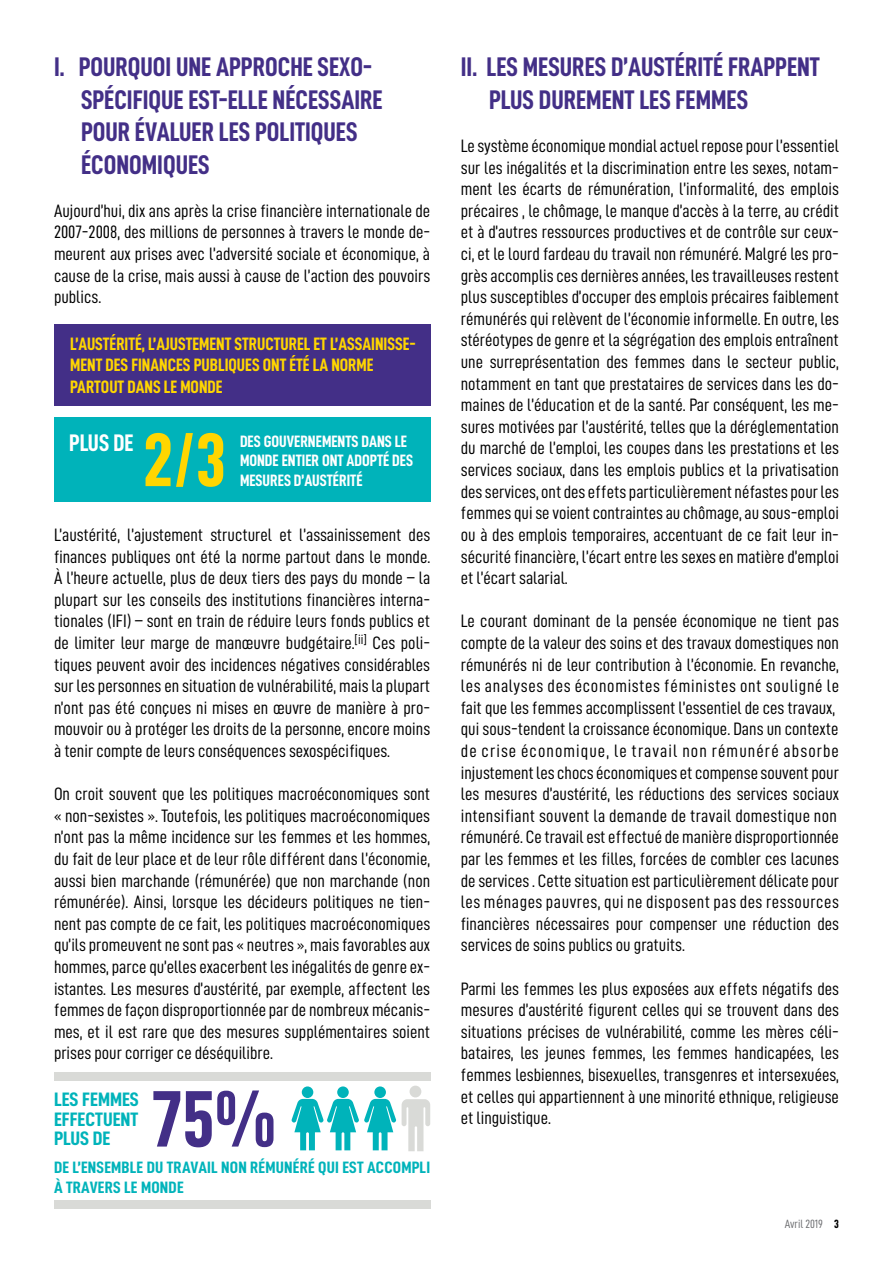
<style>
.page{position:relative;width:893px;height:1263px;background:#fff}
.page>*{position:absolute;margin:0;border:0;box-sizing:border-box;transform-origin:0 0}
.t1{font:80.25px "D DIN Condensed Bold";color:#432f87}
.t2{font:76.05px "D DIN Condensed Bold";color:#ffd600}
.t3{font:27px/32.4px "D DIN Condensed Bold";color:#432f87}
.t4{font:24px "D DIN Condensed Bold";color:#fff}
.t5{font:19.5px/19.5px "D DIN Condensed Bold";color:#00b3ba;text-align:justify;scale:1.08 1}
.t6{font:18px/21.6px "D DIN Condensed";color:#000;text-align:justify}
.t7{font:18px/21.6px "D DIN Condensed Bold";color:#ffd600}
.t8{font:16.5px/19.5px "D DIN Condensed Bold";color:#fff}
.t9{font:16.5px/19.5px "D DIN Condensed Bold";letter-spacing:.01em;color:#00b3ba;scale:1.08 1}
.t10{font:12px "D DIN Condensed";color:#6d6e71}
.t11{font:12px "D DIN Condensed Bold";color:#000}
</style>
<div class="page">
<div style="left:54px;top:1072px;width:376px;height:9px;background:#d9dad7"></div>
<div style="left:54px;top:1200px;width:376px;height:9px;background:#d9dad7"></div>
<svg style="left:292px;top:1086px;width:104px;height:64px"></svg>
<svg style="left:402px;top:1086px;width:28px;height:65px"></svg>
<div style="left:54px;top:324px;width:376px;height:81px;background:#432f87"></div>
<div style="left:54px;top:417px;width:376px;height:84px;background:#00b3ba"></div>
<h3 class="t3" style="left:81px;top:50px;width:303px;text-indent:-27px">I. POURQUOI UNE APPROCHE SEXO-<br>SPÉCIFIQUE EST-ELLE NÉCESSAIRE<br>POUR ÉVALUER LES POLITIQUES<br>ÉCONOMIQUES</h3>
<p class="t6" style="left:54px;top:200px;width:378px">Aujourd’hui, dix ans après la crise financière internationale de 2007-2008, des millions de personnes à travers le monde de&shy;meurent aux prises avec l’adversité sociale et économique, à cause de la crise, mais aussi à cause de l’action des pouvoirs publics.</p>
<p class="t7" style="left:70px;top:332px;width:347px">L’AUSTÉRITÉ, L’AJUSTEMENT STRUCTUREL ET L’ASSAINISSE-<br>MENT DES FINANCES PUBLIQUES ONT ÉTÉ LA NORME<br>PARTOUT DANS LE MONDE</p>
<h2 class="t2" style="left:143px;top:418px;width:85px">2/3</h2>
<h3 class="t4" style="left:69px;top:429px;width:66px">PLUS DE</h3>
<p class="t8" style="left:240px;top:431px;width:175px">DES GOUVERNEMENTS DANS LE<br>MONDE ENTIER ONT ADOPTÉ DES<br>MESURES D’AUSTÉRITÉ</p>
<p class="t6" style="left:54px;top:524px;width:378px">L’austérité, l’ajustement structurel et l’assainissement des finances publiques ont été la norme partout dans le monde.<br>À l’heure actuelle, plus de deux tiers des pays du monde – la plupart sur les conseils des institutions financières interna&shy;tionales (IFI) – sont en train de réduire leurs fonds publics et de limiter leur marge de manœuvre budgétaire.<sup>[ii]</sup> Ces poli&shy;tiques peuvent avoir des incidences négatives considérables sur les personnes en situation de vulnérabilité, mais la plupart n’ont pas été conçues ni mises en œuvre de manière à pro&shy;mouvoir ou à protéger les droits de la personne, encore moins à tenir compte de leurs conséquences sexospécifiques.</p>
<p class="t6" style="left:54px;top:783px;width:378px">On croit souvent que les politiques macroéconomiques sont « non-sexistes ». Toutefois, les politiques macroéconomiques n’ont pas la même incidence sur les femmes et les hommes, du fait de leur place et de leur rôle différent dans l’économie, aussi bien marchande (rémunérée) que non marchande (non rémunérée). Ainsi, lorsque les décideurs politiques ne tien&shy;nent pas compte de ce fait, les politiques macroéconomiques qu’ils promeuvent ne sont pas « neutres », mais favorables aux hommes, parce qu’elles exacerbent les inégalités de genre ex&shy;istantes. Les mesures d’austérité, par exemple, affectent les femmes de façon disproportionnée par de nombreux mécanis&shy;mes, et il est rare que des mesures supplémentaires soient prises pour corriger ce déséquilibre.</p>
<p class="t5" style="left:54px;top:1089px;width:80px">LES FEMMES EFFECTUENT PLUS DE</p>
<h1 class="t1" style="left:152px;top:1075px;width:126px">75%</h1>
<p class="t9" style="left:54px;top:1157px;width:350px">DE L’ENSEMBLE DU TRAVAIL NON RÉMUNÉRÉ QUI EST ACCOMPLI<br>À TRAVERS LE MONDE</p>
<h3 class="t3" style="left:489px;top:50px;width:332px;text-indent:-28px">II. LES MESURES D’AUSTÉRITÉ FRAPPENT<br>PLUS DUREMENT LES FEMMES</h3>
<p class="t6" style="left:461px;top:135px;width:380px">Le système économique mondial actuel repose pour l’essentiel sur les inégalités et la discrimination entre les sexes, notam&shy;ment les écarts de rémunération, l’informalité, des emplois précaires , le chômage, le manque d’accès à la terre, au crédit et à d’autres ressources productives et de contrôle sur ceux&shy;ci, et le lourd fardeau du travail non rémunéré. Malgré les pro&shy;grès accomplis ces dernières années, les travailleuses restent plus susceptibles d’occuper des emplois précaires faiblement rémunérés qui relèvent de l’économie informelle. En outre, les stéréotypes de genre et la ségrégation des emplois entraînent une surreprésentation des femmes dans le secteur public, notamment en tant que prestataires de services dans les do&shy;maines de l’éducation et de la santé. Par conséquent, les me&shy;sures motivées par l’austérité, telles que la déréglementation du marché de l’emploi, les coupes dans les prestations et les services sociaux, dans les emplois publics et la privatisation des services, ont des effets particulièrement néfastes pour les femmes qui se voient contraintes au chômage, au sous-emploi ou à des emplois temporaires, accentuant de ce fait leur in&shy;sécurité financière, l’écart entre les sexes en matière d’emploi et l’écart salarial.</p>
<p class="t6" style="left:461px;top:610px;width:380px;text-align:left">Le courant dominant de la pensée économique ne tient pas compte de la valeur des soins et des travaux domestiques non rémunérés ni de leur contribution à l’économie. En revanche, les analyses des économistes féministes ont souligné le fait que les femmes accomplissent l’essentiel de ces travaux, qui sous-tendent la croissance économique. Dans un contexte de crise économique, le travail non rémunéré absorbe injustement les chocs économiques et compense souvent pour les mesures d’austérité, les réductions des services sociaux intensifiant souvent la demande de travail domestique non rémunéré. Ce travail est effectué de manière disproportionnée par les femmes et les filles, forcées de combler ces lacunes de services . Cette situation est particulièrement délicate pour les ménages pauvres, qui ne disposent pas des ressources financières nécessaires pour compenser une réduction des services de soins publics ou gratuits.</p>
<p class="t6" style="left:461px;top:977px;width:380px">Parmi les femmes les plus exposées aux effets négatifs des mesures d’austérité figurent celles qui se trouvent dans des situations précises de vulnérabilité, comme les mères céli&shy;bataires, les jeunes femmes, les femmes handicapées, les femmes lesbiennes, bisexuelles, transgenres et intersexuées, et celles qui appartiennent à une minorité ethnique, religieuse et linguistique.</p>
<p class="t10" style="left:785px;top:1217px;width:40px">Avril 2019</p>
<p class="t11" style="left:834px;top:1217px;width:6px">3</p>
</div>
